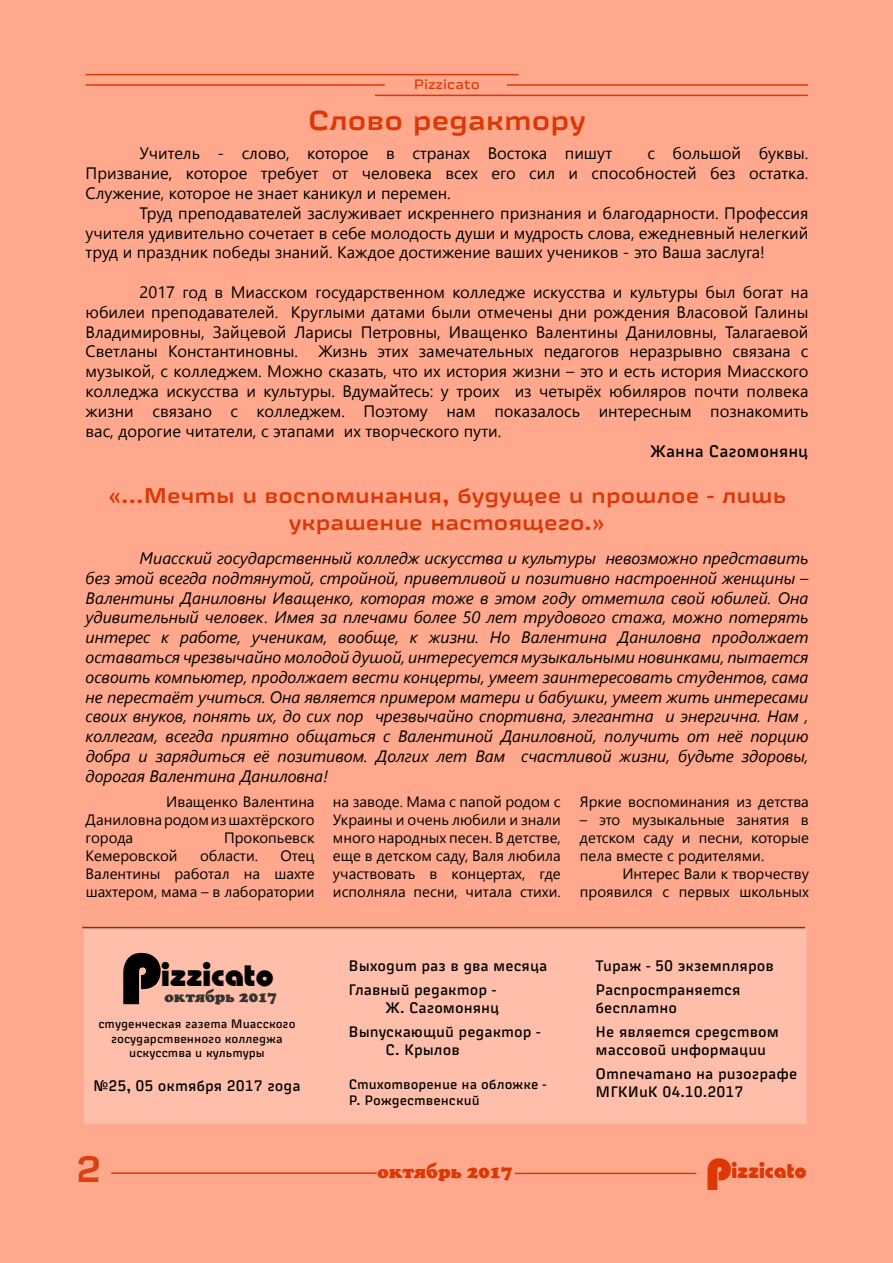
<style>
.page{position:relative;width:893px;height:1263px;background:#ffa88d}
.page>*{position:absolute;margin:0;border:0;box-sizing:border-box;transform-origin:0 0}
.t1{font:72px "Bahamas Heavy";color:#000}
.t2{font:500 36px "Russian Rail G Pro";color:#dc4010}
.t3{font:31.5px "Bahamas Heavy";color:#000}
.t4{font:500 27px "Russian Rail G Pro";color:#db3806}
.t5{font:500 21px/27px "Russian Rail G Pro";color:#db3806;text-align:center}
.t6{font:21px "Bahamas Heavy";color:#db3806}
.t7{font:18px "AG Crown Style";color:#db3806}
.t8{font:16.5px/19.8px "Segoe UI";color:#000;text-align:justify}
.t9{font:italic 16.5px/19.8px "Segoe UI";color:#000;text-align:justify}
.t10{font:16.5px "Russian Rail G Pro Cond";color:#000}
.t11{font:15px/18px "Segoe UI";color:#000;text-align:justify}
.t12{font:15px/24px "Russian Rail G Pro Cond";color:#000}
.t13{font:15px "AG Crown Style";color:#333332}
.t14{font:13.5px/16.2px "Russian Rail G Pro Cond";color:#000}
.t15{font:13.5px "Russian Rail G Pro";color:#db3806}
.t16{font:12px/14.4px "Russian Rail G Pro Cond";color:#000;text-align:center}
.s1{font-size:45px}
</style>
<div class="page">
<div style="left:83px;top:928px;width:724px;height:196px;background:#ffbeaa;border:2px solid #e3e3e3"></div>
<hr style="left:82px;top:927px;width:723px;height:1px;background:#000">
<hr style="left:111px;top:1172px;width:266px;height:2px;background:#db3806">
<hr style="left:514px;top:1173px;width:182px;height:1px;background:#db3806">
<hr style="left:86px;top:84px;width:299px;height:2px;background:#db3806">
<hr style="left:375px;top:95px;width:433px;height:1px;background:#db3806">
<hr style="left:507px;top:84px;width:301px;height:2px;background:#db3806">
<hr style="left:86px;top:74px;width:433px;height:1px;background:#db3806">
<p class="t15" style="left:414px;top:76px;width:68px">Pizzicato</p>
<h3 class="t4" style="left:308px;top:104px;width:279px">Слово редактору</h3>
<p class="t8" style="left:86px;top:143px;width:724px;text-indent:562px">с большой буквы.<br>Призвание, которое требует от человека всех его сил и способностей без остатка.<br>Служение, которое не знает каникул и перемен.</p>
<p class="t8" style="left:86px;top:203px;width:724px;text-indent:54px">Труд преподавателей заслуживает искреннего признания и благодарности. Профессия учителя удивительно сочетает в себе молодость души и мудрость слова, ежедневный нелегкий труд и праздник победы знаний. Каждое достижение ваших учеников - это Ваша заслуга!</p>
<p class="t8" style="left:86px;top:282px;width:724px;text-indent:54px">2017 год в Миасском государственном колледже искусства и культуры был богат на юбилеи преподавателей. Круглыми датами были отмечены дни рождения Власовой Галины Владимировны, Зайцевой Ларисы Петровны, Иващенко Валентины Даниловны, Талагаевой Светланы Константиновны. Жизнь этих замечательных педагогов неразрывно связана с музыкой, с колледжем. Можно сказать, что их история жизни – это и есть история Миасского колледжа искусства и культуры. Вдумайтесь: у троих из четырёх юбиляров почти полвека жизни связано с колледжем. Поэтому нам показалось интересным познакомить вас, дорогие читатели, с этапами их творческого пути.</p>
<p class="t10" style="left:650px;top:440px;width:160px">Жанна Сагомонянц</p>
<p class="t8" style="left:140px;top:143px;width:474px">Учитель - слово, которое в странах Востока пишут</p>
<p class="t5" style="left:108px;top:482px;width:680px">«...Мечты и воспоминания, будущее и прошлое - лишь украшение настоящего.»</p>
<p class="t9" style="left:86px;top:547px;width:724px;text-indent:54px">Миасский государственный колледж искусства и культуры невозможно представить без этой всегда подтянутой, стройной, приветливой и позитивно настроенной женщины – Валентины Даниловны Иващенко, которая тоже в этом году отметила свой юбилей. Она удивительный человек. Имея за плечами более 50 лет трудового стажа, можно потерять интерес к работе, ученикам, вообще, к жизни. Но Валентина Даниловна продолжает оставаться чрезвычайно молодой душой, интересуется музыкальными новинками, пытается освоить компьютер, продолжает вести концерты, умеет заинтересовать студентов, сама не перестаёт учиться. Она является примером матери и бабушки, умеет жить интересами своих внуков, понять их, до сих пор чрезвычайно спортивна, элегантна и энергична. Нам , коллегам, всегда приятно общаться с Валентиной Даниловной, получить от неё порцию добра и зарядиться её позитивом. Долгих лет Вам счастливой жизни, будьте здоровы, дорогая Валентина Даниловна!</p>
<p class="t11" style="left:86px;top:793px;width:230px;text-indent:81px">Иващенко Валентина Даниловнародомиз шахтёрского города</p>
<p class="t11" style="left:224px;top:829px;width:92px">Прокопьевск</p>
<p class="t11" style="left:86px;top:847px;width:93px">Кемеровской</p>
<p class="t11" style="left:200px;top:847px;width:60px">области.</p>
<p class="t11" style="left:86px;top:847px;width:230px;text-indent:195px">Отец Валентины работал на шахте шахтером, мама – в лаборатории</p>
<p class="t11" style="left:333px;top:793px;width:229px">на заводе. Мама с папой родом с Украины и очень любили и знали много народных песен. В детстве, еще в детском саду, Валя любила участвовать в концертах, где исполняла песни, читала стихи.</p>
<p class="t11" style="left:580px;top:793px;width:230px">Яркие воспоминания из детства</p>
<p class="t11" style="left:580px;top:811px;width:230px">– это музыкальные занятия в детском саду и песни, которые пела вместе с родителями.</p>
<p class="t11" style="left:580px;top:865px;width:230px;text-align:right">Интерес Вали к творчеству проявился с первых школьных</p>
<h1 class="t1" style="left:120px;top:936px;width:43px">P</h1>
<h3 class="t3" style="left:161px;top:956px;width:115px">izzicato</h3>
<p class="t16" style="left:98px;top:1016px;width:199px">студенческая газета Миасского государственного колледжа искусства и культуры</p>
<p class="t13" style="left:164px;top:988px;width:114px">октябрь 2017</p>
<p class="t12" style="left:93px;top:1073px;width:209px">№25, 05 октября 2017 года</p>
<p class="t12" style="left:349px;top:953px;width:200px">Выходит раз в два месяца<br>Главный редактор -</p>
<p class="t12" style="left:349px;top:995px;width:194px;text-align:center">Ж. Сагомонянц<br>Выпускающий редактор -</p>
<p class="t12" style="left:386px;top:1037px;width:76px">С. Крылов</p>
<p class="t14" style="left:349px;top:1076px;width:199px">Стихотворение на обложке -<br>Р. Рождественский</p>
<p class="t12" style="left:596px;top:953px;width:180px">Тираж - 50 экземпляров<br>Распространяется</p>
<p class="t12" style="left:596px;top:995px;width:185px">бесплатно<br>Не является средством</p>
<p class="t12" style="left:596px;top:1037px;width:203px">массовой информации<br>Отпечатано на ризографе</p>
<p class="t12" style="left:596px;top:1079px;width:149px">МГКИиК 04.10.2017</p>
<h2 class="t2" style="left:76px;top:1146px;width:27px">2</h2>
<p class="t7" style="left:377px;top:1161px;width:137px">октябрь 2017</p>
<p class="t6" style="left:706px;top:1158px;width:103px"><span class="s1">P</span>izzicato</p>
</div>
